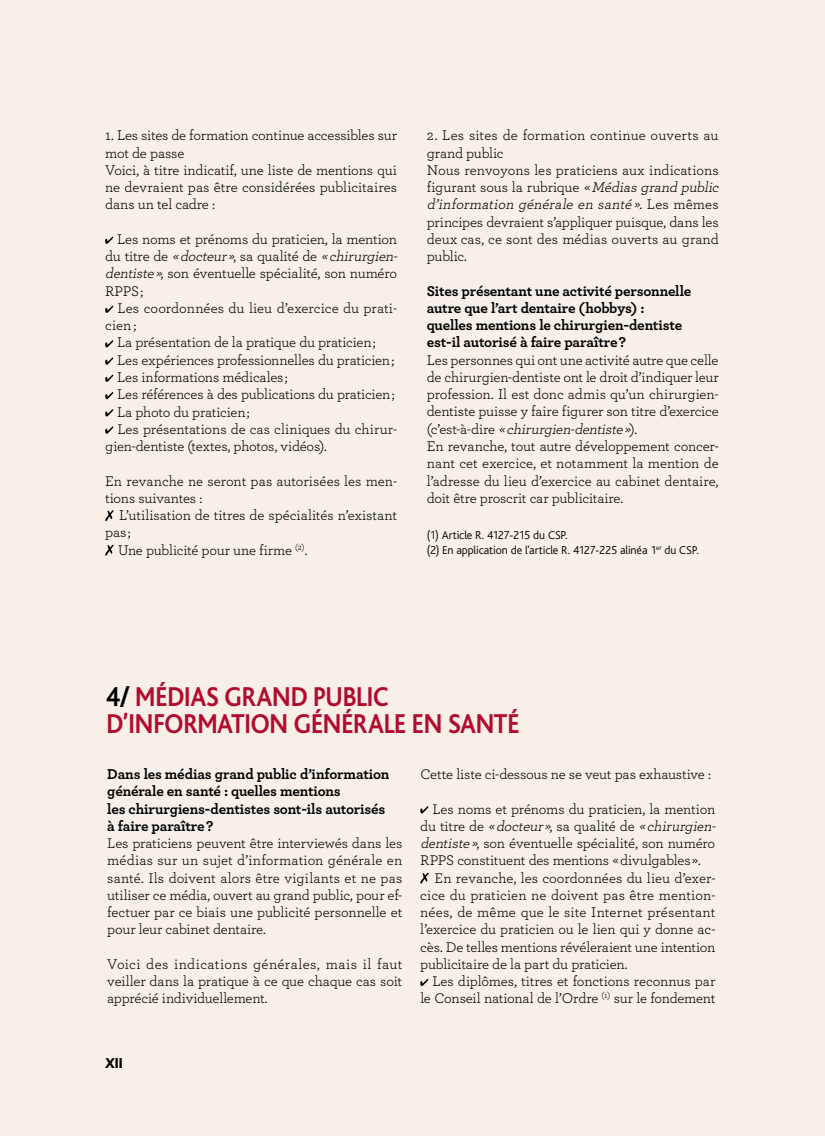
<style>
.page{position:relative;width:825px;height:1136px;background:#fff}
.page>*{position:absolute;margin:0;border:0;box-sizing:border-box;transform-origin:0 0}
.t1{font:700 28.5px/27px "Bliss";letter-spacing:-.01em;color:#b10b2d;scale:.89 1}
.t2{font:700 15px/17.2px "Archer";letter-spacing:-.015em;color:#000}
.t3{font:800 15px "Bliss";color:#000}
.t4{font:14.7px/17.2px "Archer";letter-spacing:-.01em;color:#000}
.t5{font:300 12px/15px "Bliss";letter-spacing:-.01em;color:#000}
.s1{font-style:italic}
.s2{color:#000}
</style>
<div class="page">
<div style="left:0;top:0;width:825px;height:1135px;background:#f7efe8"></div>
<svg style="left:420px;top:806px;width:8px;height:7px"></svg>
<svg style="left:420px;top:872px;width:9px;height:11px"></svg>
<svg style="left:420px;top:978px;width:8px;height:7px"></svg>
<svg style="left:105px;top:236px;width:8px;height:8px"></svg>
<svg style="left:105px;top:305px;width:8px;height:8px"></svg>
<svg style="left:105px;top:340px;width:8px;height:7px"></svg>
<svg style="left:105px;top:357px;width:8px;height:7px"></svg>
<svg style="left:105px;top:374px;width:8px;height:8px"></svg>
<svg style="left:105px;top:392px;width:8px;height:7px"></svg>
<svg style="left:105px;top:409px;width:8px;height:7px"></svg>
<svg style="left:105px;top:426px;width:8px;height:7px"></svg>
<svg style="left:105px;top:510px;width:9px;height:11px"></svg>
<svg style="left:105px;top:544px;width:9px;height:11px"></svg>
<p class="t4" style="left:105px;top:126px;width:293px">1. Les sites de formation continue accessibles sur mot de passe<br>Voici, à titre indicatif, une liste de mentions qui ne devraient pas être considérées publicitaires dans un tel cadre :</p>
<p class="t4" style="left:105px;top:230px;width:297px;text-indent:12px">Les noms et prénoms du praticien, la mention du t it r e d e <span class="s1">«docteur»</span>, s a qu a l it é d e <span class="s1">«chirurgien&shy;dentiste »</span>, son éventuelle spécialité, son numéro RPPS ;</p>
<p class="t4" style="left:105px;top:299px;width:293px;text-indent:12px">Les coordonnées du lieu d’exercice du prati&shy;cien ;</p>
<p class="t4" style="left:117px;top:333px;width:260px">La présentation de la pratique du praticien ;</p>
<p class="t4" style="left:117px;top:350px;width:279px">Les expériences professionnelles du praticien ;</p>
<p class="t4" style="left:117px;top:368px;width:172px">Les informations médicales ;</p>
<p class="t4" style="left:117px;top:385px;width:279px">Les références à des publications du praticien ;</p>
<p class="t4" style="left:117px;top:402px;width:134px">La photo du praticien ;</p>
<p class="t4" style="left:117px;top:419px;width:281px">Les présentations de cas cliniques du chirur-</p>
<p class="t4" style="left:105px;top:437px;width:223px">gien-dentiste (textes, photos, vidéos).</p>
<p class="t4" style="left:105px;top:471px;width:293px">En revanche ne seront pas autorisées les men&shy;tions suivantes :</p>
<p class="t4" style="left:119px;top:506px;width:279px">L’utilisation de titres de spécialités n’existant</p>
<p class="t4" style="left:105px;top:523px;width:27px">pas ;</p>
<p class="t4" style="left:118px;top:540px;width:191px">Une publicité pour une firme <sup>(2)</sup>.</p>
<p class="t4" style="left:427px;top:126px;width:297px">2. Les sites de formation continue ouverts au grand public<br>Nous renvoyons les praticiens aux indications figurant sous la rubrique <span class="s1">«Médiasgrand public d’information générale en santé »</span>. L e s m ê m e s principes devraient s’appliquer puisque, dans les deux cas, ce sont des médias ouverts au grand public.</p>
<p class="t2" style="left:427px;top:281px;width:266px">Sites présentant une activité personnelle autre que l’art dentaire (hobbys) : quelles mentions le chirurgien-dentiste est-il autorisé à faire paraître ?</p>
<p class="t4" style="left:427px;top:350px;width:293px">Les personnes qui ont une activité autre que celle de chirurgien-dentiste ont le droit d’indiquer leur profession. Il est donc admis qu’un chirurgien&shy;dentiste puisse y faire figurer son titre d’exercice (c ’e s t- à - d i r e <span class="s1">«chirurgien-dentiste »</span>) .<br>En revanche, tout autre développement concer&shy;nant cet exercice, et notamment la mention de l’adresse du lieu d’exercice au cabinet dentaire, doit être proscrit car publicitaire.</p>
<p class="t5" style="left:427px;top:528px;width:274px">(1) Article R. 4127-215 du CSP.<br>(2) En application de l’article R. 4127-225 alinéa 1<sup>er</sup> du CSP.</p>
<h1 class="t1" style="left:106px;top:683px;width:466px"><span class="s2">4/</span> MÉDIAS GRAND PUBLIC<br>D’INFORMATION GÉNÉRALE EN SANTÉ</h1>
<p class="t2" style="left:107px;top:764px;width:284px">Dans les médias grand public d’information générale en santé : quelles mentions<br>les chirurgiens-dentistes sont-ils autorisés à faire paraître ?</p>
<p class="t4" style="left:107px;top:833px;width:297px;text-align:justify">Les praticiens peuvent être interviewés dans les médias sur un sujet d’information générale en santé. Ils doivent alors être vigilants et ne pas utiliser ce média, ouvert au grand public, pour ef&shy;fectuer par ce biais une publicité personnelle et pour leur cabinet dentaire.</p>
<p class="t4" style="left:107px;top:954px;width:297px;text-align:justify">Voici des indications générales, mais il faut veiller dans la pratique à ce que chaque cas soit apprécié individuellement.</p>
<p class="t4" style="left:420px;top:764px;width:292px">Cette liste ci-dessous ne se veut pas exhaustive :</p>
<p class="t4" style="left:420px;top:799px;width:300px;text-indent:12px">Les noms et prénoms du praticien, la mention du t it r e d e <span class="s1">«docteur»</span>, s a qu a l it é d e <span class="s1">«chirurgien&shy;dentiste »</span>, son éventuelle spécialité, son numéro RPPS constituent des mentions « divulgables ».</p>
<p class="t4" style="left:420px;top:868px;width:297px;text-align:justify;text-indent:14px">En revanche, les coordonnées du lieu d’exer&shy;cice du praticien ne doivent pas être mention&shy;nées, de même que le site Internet présentant l’exercice du praticien ou le lien qui y donne ac&shy;cès. De telles mentions révéleraient une intention publicitaire de la part du praticien.</p>
<p class="t4" style="left:420px;top:971px;width:297px;text-align:right">Les diplômes, titres et fonctions reconnus par le Conseil national de l’Ordre <sup>(1)</sup> sur le fondement</p>
<p class="t3" style="left:105px;top:1055px;width:19px">XII</p>
</div>
